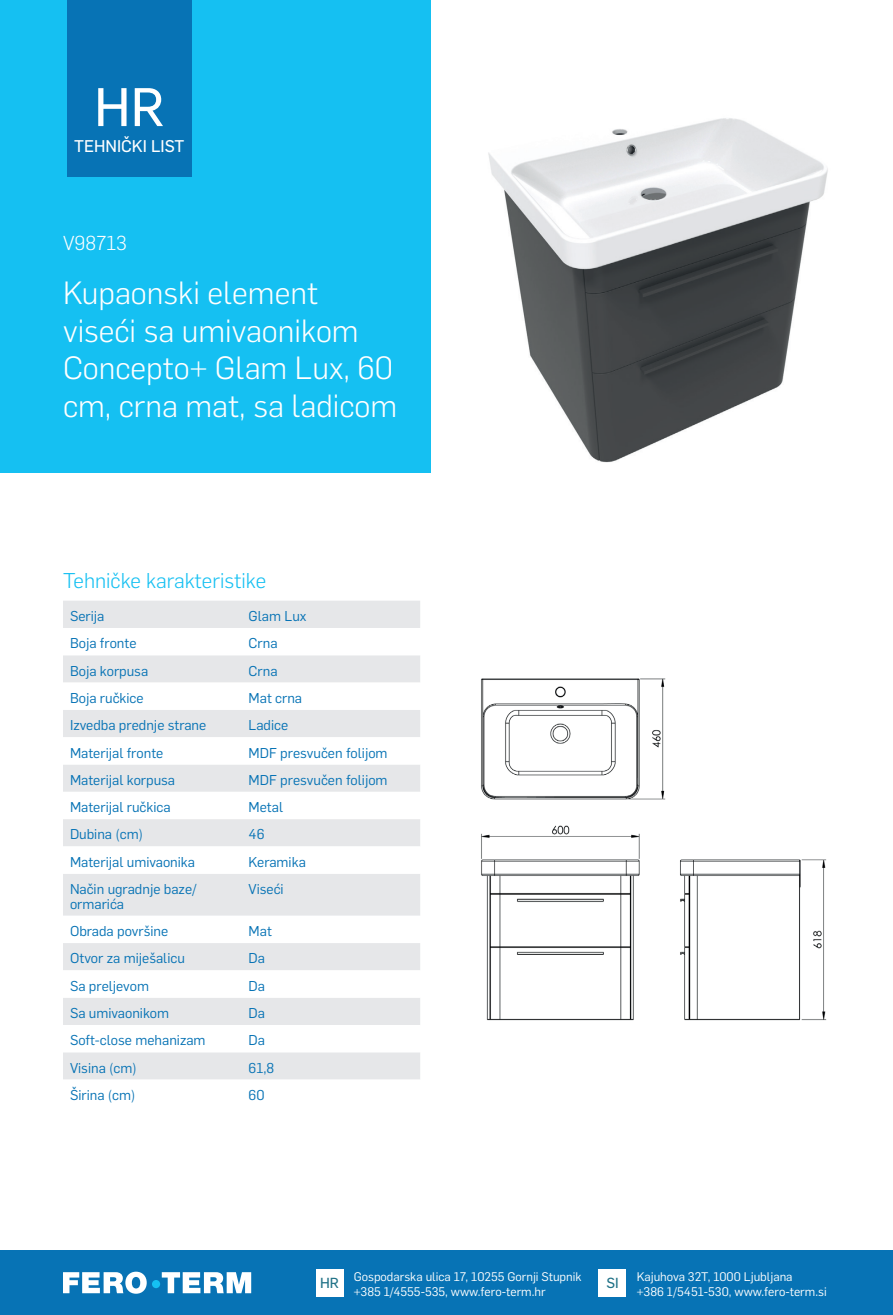
<style>
.page{position:relative;width:893px;height:1315px;background:#fff}
.page>*{position:absolute;margin:0;border:0;box-sizing:border-box;transform-origin:0 0}
.t1{font:53.2px "Flama Basic";color:#fff}
.t2{font:300 31.5px/37.8px "Flama";color:#fff}
.t3{font:300 21px "Flama";color:#15c0f2}
.t4{font:300 19.78px "Flama";color:#fff}
.t5{font:16.62px "Flama Basic";color:#fff}
.t6{font:14.35px "Flama Basic";color:#1f7186}
.t7{font:14px/14.7px "Flama";color:#0773b5}
.t8{font:12.25px/15.8px "Flama";color:#fff}
</style>
<div class="page">
<div style="left:0;top:1250px;width:893px;height:65px;background:#0773b5"></div>
<div style="left:316px;top:1269px;width:27px;height:27px;background:#fff"></div>
<div style="left:599px;top:1269px;width:27px;height:27px;background:#fff"></div>
<svg style="left:63px;top:1271px;width:188px;height:22px"></svg>
<div style="left:152px;top:1280px;width:8px;height:8px;background:#15c0f2;border-radius:50%"></div>
<img style="left:488px;top:118px;width:340px;height:345px">
<img style="left:481px;top:678px;width:346px;height:343px">
<div style="left:0;top:0;width:430px;height:472px;background:#15c0f2"></div>
<div style="left:67px;top:0;width:124px;height:177px;background:#0773b5"></div>
<div style="left:63px;top:601px;width:357px;height:27px;background:#e6e7e9"></div>
<svg style="left:63px;top:655px;width:357px;height:424px;fill:#e6e7e9"></svg>
<h1 class="t1" style="left:94px;top:70px;width:72px">HR</h1>
<p class="t5" style="left:74px;top:134px;width:112px">TEHNIČKI LIST</p>
<h3 class="t4" style="left:63px;top:229px;width:65px">V98713</h3>
<h2 class="t2" style="left:63px;top:272px;width:336px">Kupaonski element viseći sa umivaonikom<br>Concepto+ Glam Lux, 60 cm, crna mat, sa ladicom</h2>
<h3 class="t3" style="left:63px;top:567px;width:205px">Tehničke karakteristike</h3>
<p class="t7" style="left:70px;top:608px;width:36px">Serija</p>
<p class="t7" style="left:249px;top:608px;width:59px">Glam Lux</p>
<p class="t7" style="left:70px;top:635px;width:68px">Boja fronte</p>
<p class="t7" style="left:249px;top:635px;width:30px">Crna</p>
<p class="t7" style="left:70px;top:662px;width:80px">Boja korpusa</p>
<p class="t7" style="left:249px;top:662px;width:30px">Crna</p>
<p class="t7" style="left:70px;top:689px;width:75px">Boja ručkice</p>
<p class="t7" style="left:249px;top:689px;width:55px">Mat crna</p>
<p class="t7" style="left:70px;top:717px;width:138px">Izvedba prednje strane</p>
<p class="t7" style="left:249px;top:717px;width:41px">Ladice</p>
<p class="t7" style="left:70px;top:744px;width:95px">Materijal fronte</p>
<p class="t7" style="left:249px;top:744px;width:140px">MDF presvučen folijom</p>
<p class="t7" style="left:70px;top:771px;width:107px">Materijal korpusa</p>
<p class="t7" style="left:249px;top:771px;width:140px">MDF presvučen folijom</p>
<p class="t7" style="left:70px;top:799px;width:102px">Materijal ručkica</p>
<p class="t7" style="left:249px;top:799px;width:36px">Metal</p>
<p class="t7" style="left:70px;top:826px;width:74px">Dubina (cm)</p>
<p class="t7" style="left:249px;top:826px;width:17px">46</p>
<p class="t7" style="left:70px;top:853px;width:127px">Materijal umivaonika</p>
<p class="t7" style="left:249px;top:853px;width:59px">Keramika</p>
<p class="t7" style="left:70px;top:881px;width:128px">Način ugradnje baze/ ormarića</p>
<p class="t7" style="left:249px;top:881px;width:37px">Viseći</p>
<p class="t7" style="left:70px;top:923px;width:100px">Obrada površine</p>
<p class="t7" style="left:249px;top:923px;width:25px">Mat</p>
<p class="t7" style="left:70px;top:950px;width:116px">Otvor za miješalicu</p>
<p class="t7" style="left:249px;top:950px;width:18px">Da</p>
<p class="t7" style="left:70px;top:977px;width:81px">Sa preljevom</p>
<p class="t7" style="left:249px;top:977px;width:18px">Da</p>
<p class="t7" style="left:70px;top:1004px;width:101px">Sa umivaonikom</p>
<p class="t7" style="left:249px;top:1004px;width:18px">Da</p>
<p class="t7" style="left:70px;top:1032px;width:137px">Soft-close mehanizam</p>
<p class="t7" style="left:249px;top:1032px;width:18px">Da</p>
<p class="t7" style="left:70px;top:1059px;width:68px">Visina (cm)</p>
<p class="t7" style="left:249px;top:1059px;width:27px">61,8</p>
<p class="t7" style="left:70px;top:1086px;width:67px">Širina (cm)</p>
<p class="t7" style="left:249px;top:1086px;width:18px">60</p>
<p class="t6" style="left:320px;top:1272px;width:20px">HR</p>
<p class="t8" style="left:637px;top:1267px;width:191px">Kajuhova 32T, 1000 Ljubljana<br>+386 1/5451-530, www.fero-term.si</p>
<p class="t8" style="left:354px;top:1267px;width:229px">Gospodarska ulica 17, 10255 Gornji Stupnik +385 1/4555-535, www.fero-term.hr</p>
<p class="t6" style="left:606px;top:1272px;width:14px">SI</p>
</div>
